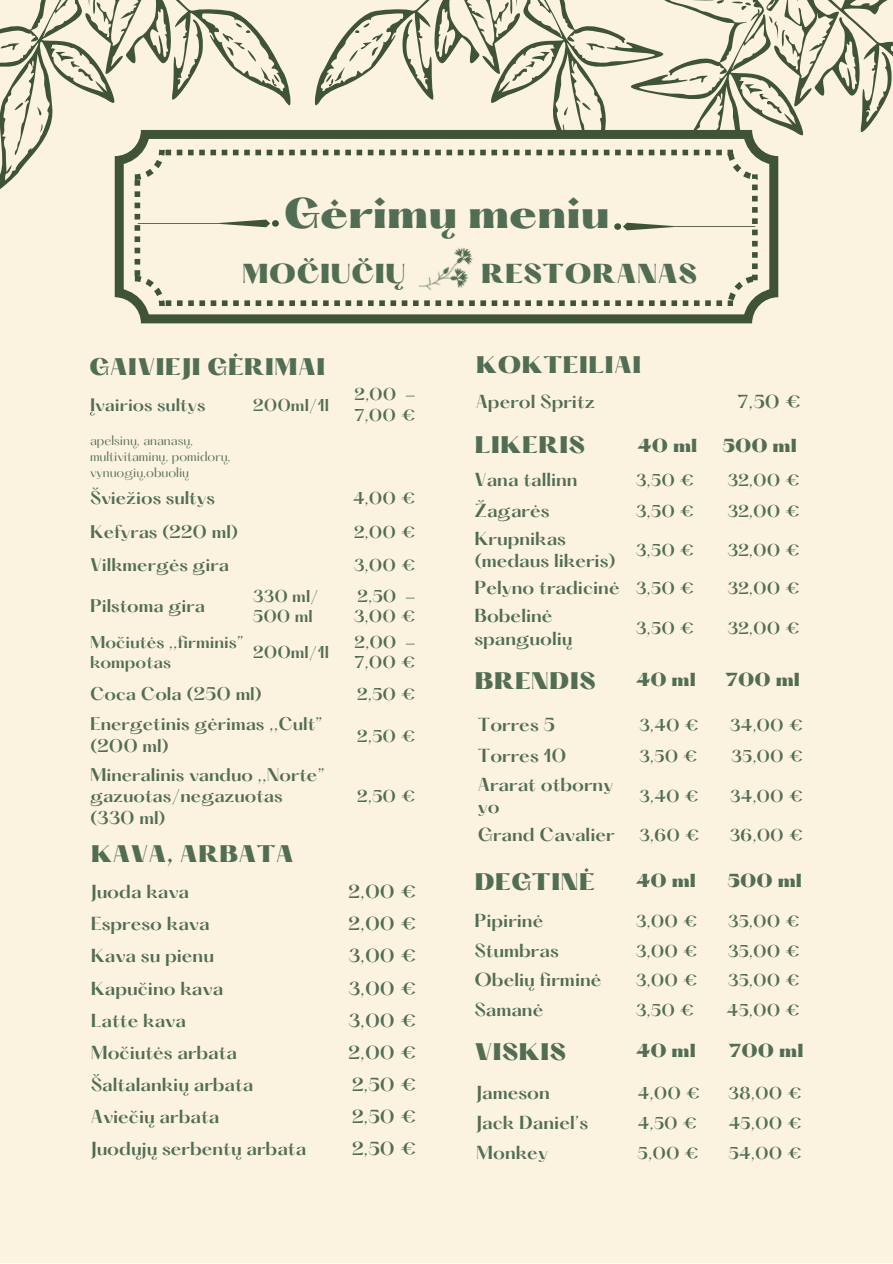
<style>
.page{position:relative;width:893px;height:1264px;background:#fff}
.page>*{position:absolute;margin:0;border:0;box-sizing:border-box;transform-origin:0 0}
.t1{font:900 37.5px "Hatton";color:#516d54}
.t2{font:900 24px "Hatton";color:#516d54}
.t3{font:900 21px "Hatton";color:#516d54}
.t4{font:600 16.5px/22.5px "Hatton";color:#516d54}
.t5{font:900 16.5px "Hatton";color:#516d54}
.t6{font:600 16.05px/21.3px "Hatton";color:#516d54}
.t7{font:600 15.75px "Hatton";color:#516d54}
.t8{font:600 15px/20.2px "Hatton";color:#516d54}
.t9{font:12px/16px "Hatton";color:#516d54}
</style>
<div class="page">
<div style="left:0;top:0;width:892px;height:1262px;background:#fbf2e0"></div>
<svg style="left:115px;top:130px;width:663px;height:193px"></svg>
<svg style="left:134px;top:150px;width:623px;height:156px"></svg>
<svg style="left:138px;top:219px;width:141px;height:8px"></svg>
<svg style="left:312px;top:0;width:580px;height:230px"></svg>
<svg style="left:0;top:0;width:293px;height:195px"></svg>
<img style="left:354px;top:180px;width:185px;height:144px">
<p class="t1" style="left:283px;top:195px;width:327px">Gėrimų meniu</p>
<p class="t2" style="left:242px;top:262px;width:166px">MOČIUČIŲ</p>
<p class="t2" style="left:480px;top:262px;width:218px">RESTORANAS</p>
<p class="t3" style="left:89px;top:356px;width:238px">GAIVIEJI GĖRIMAI</p>
<p class="t7" style="left:90px;top:397px;width:117px">Įvairios sultys</p>
<p class="t8" style="left:253px;top:396px;width:78px">200ml/1l</p>
<p class="t8" style="left:354px;top:385px;width:63px;line-height:21px">2,00 -<br>7,00 €</p>
<p class="t9" style="left:90px;top:434px;width:142px">apelsinų, ananasų, multivitaminų, pomidorų, vynuogių,obuolių</p>
<p class="t6" style="left:90px;top:488px;width:127px">Šviežios sultys</p>
<p class="t8" style="left:353px;top:489px;width:64px">4,00 €</p>
<p class="t6" style="left:90px;top:522px;width:150px">Kefyras (220 ml)</p>
<p class="t8" style="left:354px;top:523px;width:63px">2,00 €</p>
<p class="t6" style="left:90px;top:556px;width:141px">Vilkmergės gira</p>
<p class="t8" style="left:354px;top:557px;width:63px">3,00 €</p>
<p class="t6" style="left:90px;top:597px;width:116px">Pilstoma gira</p>
<p class="t8" style="left:253px;top:587px;width:67px">330 ml/</p>
<p class="t8" style="left:253px;top:607px;width:62px">500 ml</p>
<p class="t8" style="left:354px;top:587px;width:63px">2,50 -<br>3,00 €</p>
<p class="t8" style="left:90px;top:633px;width:155px">Močiutės ,,firminis” kompotas</p>
<p class="t8" style="left:253px;top:644px;width:78px">200ml/1l</p>
<p class="t8" style="left:354px;top:633px;width:63px">2,00 -<br>7,00 €</p>
<p class="t6" style="left:90px;top:684px;width:173px">Coca Cola (250 ml)</p>
<p class="t8" style="left:357px;top:685px;width:60px">2,50 €</p>
<p class="t6" style="left:90px;top:715px;width:234px">Energetinis gėrimas ,,Cult” (200 ml)</p>
<p class="t8" style="left:357px;top:727px;width:60px">2,50 €</p>
<p class="t6" style="left:90px;top:766px;width:236px">Mineralinis vanduo ,,Norte” gazuotas/negazuotas</p>
<p class="t6" style="left:90px;top:808px;width:77px">(330 ml)</p>
<p class="t3" style="left:91px;top:844px;width:204px">KAVA, ARBATA</p>
<p class="t8" style="left:357px;top:788px;width:60px">2,50 €</p>
<p class="t4" style="left:91px;top:882px;width:100px">Juoda kava</p>
<p class="t4" style="left:348px;top:882px;width:70px">2,00 €</p>
<p class="t4" style="left:91px;top:914px;width:120px">Espreso kava</p>
<p class="t4" style="left:348px;top:914px;width:70px">2,00 €</p>
<p class="t4" style="left:91px;top:946px;width:125px">Kava su pienu</p>
<p class="t4" style="left:348px;top:946px;width:69px">3,00 €</p>
<p class="t4" style="left:91px;top:978px;width:134px">Kapučino kava</p>
<p class="t4" style="left:348px;top:978px;width:69px">3,00 €</p>
<p class="t4" style="left:91px;top:1010px;width:97px">Latte kava</p>
<p class="t4" style="left:348px;top:1010px;width:69px">3,00 €</p>
<p class="t4" style="left:91px;top:1043px;width:148px">Močiutės arbata</p>
<p class="t4" style="left:348px;top:1043px;width:70px">2,00 €</p>
<p class="t4" style="left:91px;top:1075px;width:164px">Šaltalankių arbata</p>
<p class="t4" style="left:351px;top:1075px;width:66px">2,50 €</p>
<p class="t4" style="left:91px;top:1107px;width:130px">Aviečių arbata</p>
<p class="t4" style="left:351px;top:1107px;width:66px">2,50 €</p>
<p class="t4" style="left:91px;top:1139px;width:217px">Juodųjų serbentų arbata</p>
<p class="t4" style="left:351px;top:1139px;width:66px">2,50 €</p>
<p class="t3" style="left:475px;top:354px;width:167px">KOKTEILIAI</p>
<p class="t4" style="left:475px;top:392px;width:121px">Aperol Spritz</p>
<p class="t4" style="left:737px;top:392px;width:65px">7,50 €</p>
<p class="t3" style="left:474px;top:435px;width:112px">LIKERIS</p>
<p class="t5" style="left:637px;top:437px;width:62px">40 ml</p>
<p class="t5" style="left:722px;top:437px;width:76px">500 ml</p>
<p class="t4" style="left:474px;top:470px;width:105px">Vana tallinn</p>
<p class="t8" style="left:635px;top:472px;width:60px">3,50 €</p>
<p class="t8" style="left:727px;top:472px;width:74px">32,00 €</p>
<p class="t4" style="left:474px;top:501px;width:77px">Žagarės</p>
<p class="t8" style="left:635px;top:502px;width:60px">3,50 €</p>
<p class="t8" style="left:727px;top:502px;width:74px">32,00 €</p>
<p class="t4" style="left:474px;top:529px;width:143px">Krupnikas (medaus likeris)</p>
<p class="t8" style="left:635px;top:541px;width:60px">3,50 €</p>
<p class="t8" style="left:727px;top:541px;width:74px">32,00 €</p>
<p class="t4" style="left:474px;top:578px;width:147px">Pelyno tradicinė</p>
<p class="t8" style="left:635px;top:580px;width:60px">3,50 €</p>
<p class="t8" style="left:727px;top:580px;width:74px">32,00 €</p>
<p class="t4" style="left:474px;top:606px;width:100px">Bobelinė spanguolių</p>
<p class="t8" style="left:635px;top:619px;width:60px">3,50 €</p>
<p class="t8" style="left:727px;top:619px;width:74px">32,00 €</p>
<p class="t3" style="left:474px;top:671px;width:123px">BRENDIS</p>
<p class="t5" style="left:635px;top:672px;width:62px">40 ml</p>
<p class="t5" style="left:725px;top:672px;width:76px">700 ml</p>
<p class="t4" style="left:477px;top:715px;width:79px">Torres 5</p>
<p class="t8" style="left:639px;top:716px;width:62px">3,40 €</p>
<p class="t8" style="left:729px;top:716px;width:75px">34,00 €</p>
<p class="t4" style="left:477px;top:746px;width:90px">Torres 10</p>
<p class="t8" style="left:639px;top:747px;width:60px">3,50 €</p>
<p class="t8" style="left:731px;top:747px;width:74px">35,00 €</p>
<p class="t4" style="left:477px;top:774px;width:137px">Ararat otborny yo</p>
<p class="t8" style="left:639px;top:787px;width:62px">3,40 €</p>
<p class="t8" style="left:729px;top:787px;width:75px">34,00 €</p>
<p class="t4" style="left:477px;top:824px;width:138px">Grand Cavalier</p>
<p class="t8" style="left:639px;top:826px;width:62px">3,60 €</p>
<p class="t8" style="left:729px;top:826px;width:76px">36,00 €</p>
<p class="t3" style="left:474px;top:871px;width:122px">DEGTINĖ</p>
<p class="t5" style="left:635px;top:872px;width:62px">40 ml</p>
<p class="t5" style="left:727px;top:872px;width:76px">500 ml</p>
<p class="t4" style="left:474px;top:911px;width:71px">Pipirinė</p>
<p class="t8" style="left:635px;top:912px;width:63px">3,00 €</p>
<p class="t8" style="left:727px;top:912px;width:74px">35,00 €</p>
<p class="t4" style="left:474px;top:940px;width:86px">Stumbras</p>
<p class="t8" style="left:635px;top:942px;width:63px">3,00 €</p>
<p class="t8" style="left:727px;top:942px;width:74px">35,00 €</p>
<p class="t4" style="left:474px;top:970px;width:129px">Obelių firminė</p>
<p class="t8" style="left:635px;top:972px;width:63px">3,00 €</p>
<p class="t8" style="left:727px;top:972px;width:74px">35,00 €</p>
<p class="t4" style="left:474px;top:1000px;width:71px">Samanė</p>
<p class="t8" style="left:635px;top:1001px;width:60px">3,50 €</p>
<p class="t8" style="left:726px;top:1001px;width:75px">45,00 €</p>
<p class="t3" style="left:474px;top:1042px;width:93px">VISKIS</p>
<p class="t5" style="left:635px;top:1043px;width:62px">40 ml</p>
<p class="t5" style="left:728px;top:1043px;width:76px">700 ml</p>
<p class="t4" style="left:476px;top:1083px;width:75px">Jameson</p>
<p class="t8" style="left:637px;top:1084px;width:64px">4,00 €</p>
<p class="t8" style="left:728px;top:1084px;width:75px">38,00 €</p>
<p class="t4" style="left:476px;top:1112px;width:114px">Jack Daniel’s</p>
<p class="t8" style="left:637px;top:1114px;width:61px">4,50 €</p>
<p class="t8" style="left:728px;top:1114px;width:75px">45,00 €</p>
<p class="t4" style="left:476px;top:1142px;width:73px">Monkey</p>
<p class="t8" style="left:637px;top:1144px;width:63px">5,00 €</p>
<p class="t8" style="left:728px;top:1144px;width:75px">54,00 €</p>
</div>
